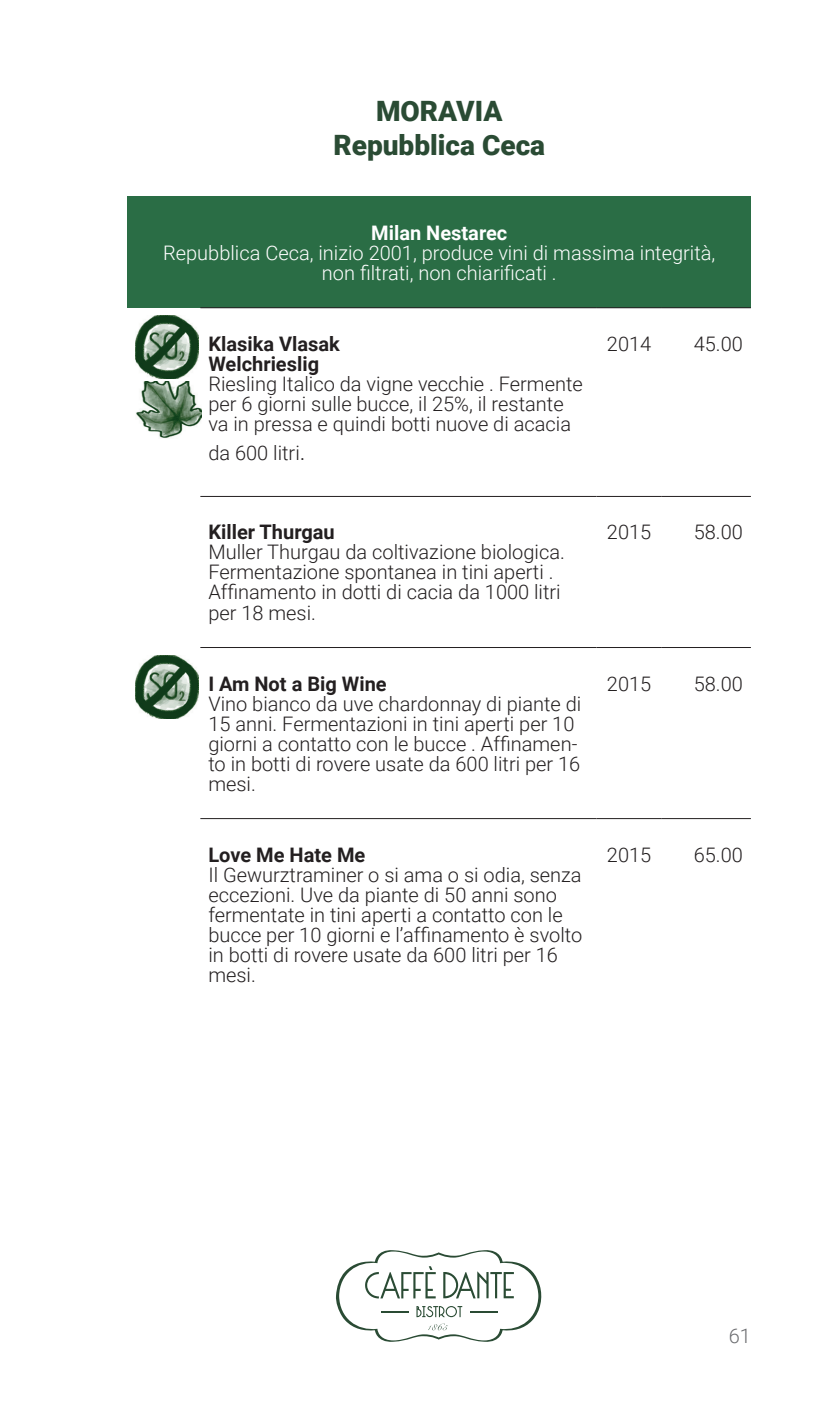
<style>
.page{position:relative;width:823px;height:1418px;background:#fff}
.page>*{position:absolute;margin:0;border:0;box-sizing:border-box;transform-origin:0 0}
.t1{font:900 28px/33.6px "Roboto";color:#2a4b34;text-align:center}
.t2{font:300 20px/20px "Roboto";color:#231f20}
.t3{font:300 20px/20px "Roboto";color:#fff;text-align:center}
.t4{font:700 20px/20px "Roboto";color:#231f20}
.t5{font:700 20px "Roboto";color:#fff}
.t6{font:300 20px "Roboto";color:#6c6d70}
.s1{font-size:24px}
</style>
<div class="page">
<svg style="left:336px;top:1250px;width:206px;height:92px"></svg>
<div style="left:128px;top:197px;width:622px;height:111px;background:#2a6d45"></div>
<hr style="left:200px;top:307px;width:396px;height:1px;background:#231f20">
<hr style="left:596px;top:307px;width:65px;height:1px;background:#231f20">
<hr style="left:661px;top:307px;width:89px;height:1px;background:#231f20">
<hr style="left:200px;top:496px;width:396px;height:1px;background:#231f20">
<hr style="left:596px;top:496px;width:65px;height:1px;background:#231f20">
<hr style="left:661px;top:496px;width:89px;height:1px;background:#231f20">
<hr style="left:200px;top:647px;width:396px;height:1px;background:#231f20">
<hr style="left:596px;top:647px;width:65px;height:1px;background:#231f20">
<hr style="left:661px;top:647px;width:89px;height:1px;background:#231f20">
<hr style="left:200px;top:818px;width:396px;height:1px;background:#231f20">
<hr style="left:596px;top:818px;width:65px;height:1px;background:#231f20">
<hr style="left:661px;top:818px;width:89px;height:1px;background:#231f20">
<img style="left:136px;top:316px;width:63px;height:63px">
<img style="left:136px;top:381px;width:65px;height:57px">
<img style="left:136px;top:655px;width:63px;height:63px">
<h1 class="t1" style="left:333px;top:94px;width:213px">MORAVIA<br>Repubblica Ceca</h1>
<p class="t5" style="left:371px;top:218px;width:138px">Milan Nestarec</p>
<p class="t3" style="left:163px;top:242px;width:553px">Repubblica Ceca, inizio 2001, produce vini di massima integrità, non filtrati, non chiarificati .</p>
<p class="t4" style="left:208px;top:333px;width:133px">Klasika Vlasak<br>Welchrieslig</p>
<p class="t2" style="left:208px;top:373px;width:376px">Riesling Italico da vigne vecchie . Fermente per 6 giorni sulle bucce, il 25%, il restante va in pressa e quindi botti nuove di acacia</p>
<p class="t2" style="left:208px;top:442px;width:99px">da 600 litri<span class="s1">.</span></p>
<p class="t4" style="left:208px;top:521px;width:128px">Killer Thurgau</p>
<p class="t2" style="left:208px;top:541px;width:358px">Muller Thurgau da coltivazione biologica.<br>Fermentazione spontanea in tini aperti .<br>Affinamento in dotti di cacia da 1000 litri per 18 mesi.</p>
<p class="t4" style="left:208px;top:672px;width:180px">I Am Not a Big Wine</p>
<p class="t2" style="left:208px;top:692px;width:374px">Vino bianco da uve chardonnay di piante di 15 anni. Fermentazioni in tini aperti per 10 giorni a contatto con le bucce . Affinamen&shy;to in botti di rovere usate da 600 litri per 16 mesi.</p>
<p class="t4" style="left:208px;top:843px;width:158px">Love Me Hate Me</p>
<p class="t2" style="left:208px;top:863px;width:375px">Il Gewurztraminer o si ama o si odia, senza eccezioni. Uve da piante di 50 anni sono fermentate in tini aperti a contatto con le bucce per 10 giorni e l’affinamento è svolto in botti di rovere usate da 600 litri per 16 mesi.</p>
<p class="t2" style="left:606px;top:333px;width:46px">2014</p>
<p class="t2" style="left:693px;top:333px;width:51px">45.00</p>
<p class="t2" style="left:606px;top:521px;width:46px">2015</p>
<p class="t2" style="left:693px;top:521px;width:51px">58.00</p>
<p class="t2" style="left:606px;top:672px;width:46px">2015</p>
<p class="t2" style="left:693px;top:672px;width:51px">58.00</p>
<p class="t2" style="left:606px;top:843px;width:46px">2015</p>
<p class="t2" style="left:693px;top:843px;width:51px">65.00</p>
<p class="t6" style="left:728px;top:1321px;width:24px">61</p>
</div>
